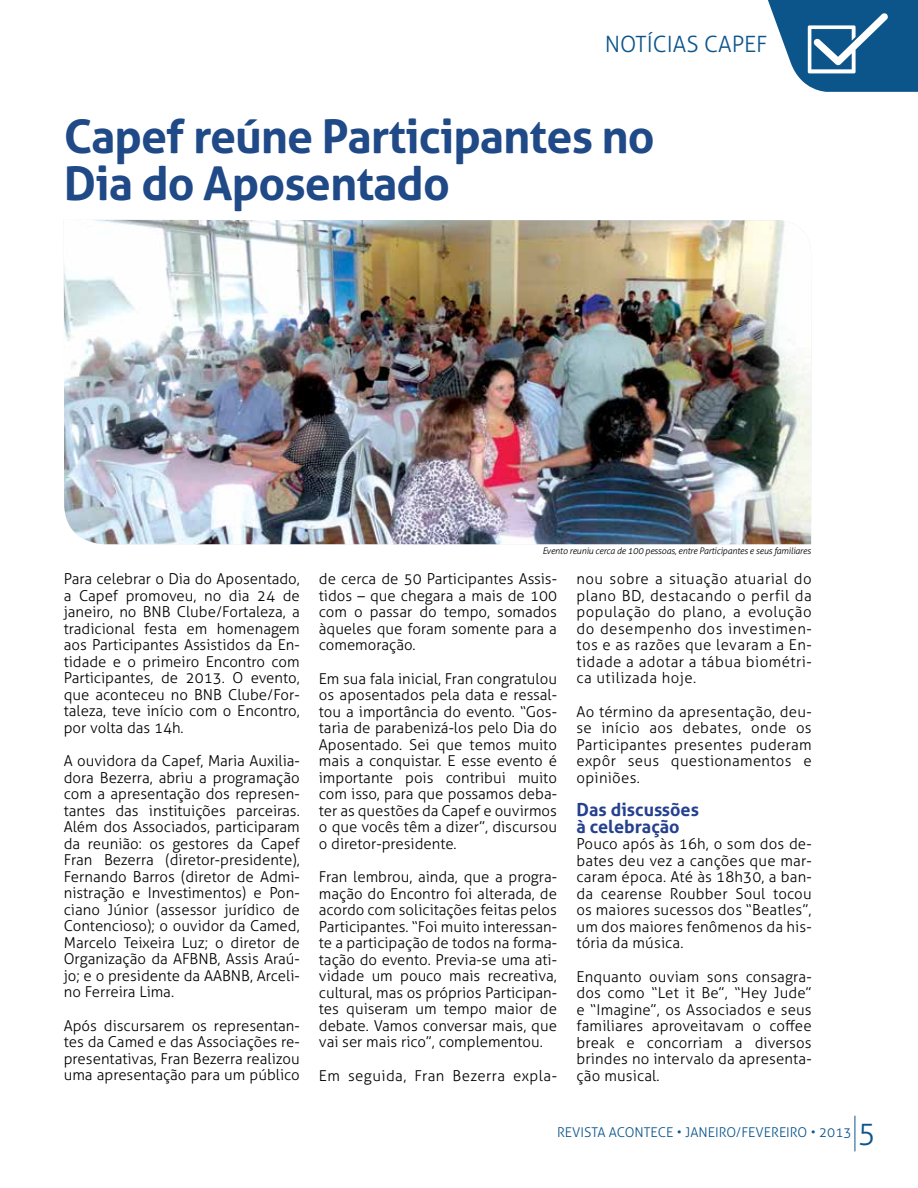
<style>
.page{position:relative;width:918px;height:1188px;background:#fff}
.page>*{position:absolute;margin:0;border:0;box-sizing:border-box;transform-origin:0 0}
.t1{font:700 46.5px/46.5px "Aller";letter-spacing:-.02em;color:#1f4987}
.t2{font:300 30px "Aller";color:#0c558b}
.t3{font:300 22.5px "Aller";color:#0c558b}
.t4{font:700 18px/16.5px "Aller";color:#25408f}
.t5{font:300 15px/16.5px "Aller";color:#000;text-align:justify}
.t6{font:300 15px "Aller";letter-spacing:.03em;color:#000}
.t7{font:300 13.5px "Aller";color:#0c558b}
.t8{font:italic 300 9px "Aller";letter-spacing:-.02em;color:#000}
</style>
<div class="page">
<hr style="left:855px;top:1116px;width:1px;height:35px;background:#0c558b">
<svg style="left:768px;top:0;width:150px;height:92px"></svg>
<img style="left:64px;top:220px;width:748px;height:325px">
<h3 class="t3" style="left:605px;top:31px;width:60px">Notícias</h3>
<h3 class="t3" style="left:704px;top:31px;width:27px">Capef</h3>
<h1 class="t1" style="left:64px;top:113px;width:593px">Capef reúne Participantes no<br>Dia do Aposentado</h1>
<p class="t5" style="left:64px;top:571px;width:238px">Para celebrar o Dia do Aposentado, a Capef promoveu, no dia 24 de janeiro, no BNB Clube/Fortaleza, a tradicional festa em homenagem aos Participantes Assistidos da En&shy;tidade e o primeiro Encontro com Participantes, de 2013. O evento, que aconteceu no BNB Clube/For&shy;taleza, teve início com o Encontro, por volta das 14h.</p>
<p class="t5" style="left:64px;top:753px;width:238px">A ouvidora da Capef, Maria Auxilia&shy;dora Bezerra, abriu a programação com a apresentação dos represen&shy;tantes das instituições parceiras.<br>Além dos Associados, participaram da reunião: os gestores da Capef Fran Bezerra (diretor-presidente), Fernando Barros (diretor de Admi&shy;nistração e Investimentos) e Pon&shy;ciano Júnior (assessor jurídico de Contencioso); o ouvidor da Camed, Marcelo Teixeira Luz; o diretor de Organização da AFBNB, Assis Araú&shy;jo; e o presidente da AABNB, Arceli&shy;no Ferreira Lima.</p>
<p class="t5" style="left:64px;top:1017px;width:237px">Após discursarem os representan&shy;tes da Camed e das Associações re&shy;presentativas, Fran Bezerra realizou uma apresentação para um público</p>
<p class="t8" style="left:542px;top:545px;width:270px">Evento reuniu cerca de 100 pessoas, entre Participantes e seus familiares</p>
<p class="t5" style="left:319px;top:571px;width:240px">de cerca de 50 Participantes Assis&shy;tidos – que chegara a mais de 100 com o passar do tempo, somados àqueles que foram somente para a comemoração.</p>
<p class="t5" style="left:319px;top:670px;width:240px">Em sua fala inicial, Fran congratulou os aposentados pela data e ressal&shy;tou a importância do evento. “Gos&shy;taria de parabenizá-los pelo Dia do Aposentado. Sei que temos muito mais a conquistar. E esse evento é importante pois contribui muito com isso, para que possamos deba&shy;ter as questões da Capef e ouvirmos o que vocês têm a dizer”, discursou o diretor-presidente.</p>
<p class="t5" style="left:319px;top:869px;width:240px">Fran lembrou, ainda, que a progra&shy;mação do Encontro foi alterada, de acordo com solicitações feitas pelos Participantes. “Foi muito interessan&shy;te a participação de todos na forma&shy;tação do evento. Previa-se uma ati&shy;vidade um pouco mais recreativa, cultural, mas os próprios Participan&shy;tes quiseram um tempo maior de debate. Vamos conversar mais, que vai ser mais rico”, complementou.</p>
<p class="t6" style="left:319px;top:1067px;width:240px">Em seguida, Fran Bezerra expla-</p>
<p class="t5" style="left:577px;top:571px;width:237px">nou sobre a situação atuarial do plano BD, destacando o perfil da população do plano, a evolução do desempenho dos investimen&shy;tos e as razões que levaram a En&shy;tidade a adotar a tábua biométri&shy;ca utilizada hoje.</p>
<p class="t5" style="left:577px;top:703px;width:237px">Ao término da apresentação, deu&shy;se início aos debates, onde os Participantes presentes puderam expôr seus questionamentos e opiniões.</p>
<p class="t4" style="left:577px;top:802px;width:124px">Das discussões à celebração</p>
<p class="t5" style="left:577px;top:836px;width:237px">Pouco após às 16h, o som dos de&shy;bates deu vez a canções que mar&shy;caram época. Até às 18h30, a ban&shy;da cearense Roubber Soul tocou os maiores sucessos dos “Beatles”, um dos maiores fenômenos da his&shy;tória da música.</p>
<p class="t5" style="left:577px;top:968px;width:237px">Enquanto ouviam sons consagra&shy;dos como “Let it Be”, “Hey Jude” e “Imagine”, os Associados e seus familiares aproveitavam o coffee break e concorriam a diversos brindes no intervalo da apresenta&shy;ção musical.</p>
<p class="t7" style="left:557px;top:1124px;width:296px">REVISTA ACONTECE • JANEIRO/FEVEREIRO • 2013</p>
<h2 class="t2" style="left:858px;top:1115px;width:19px">5</h2>
</div>
